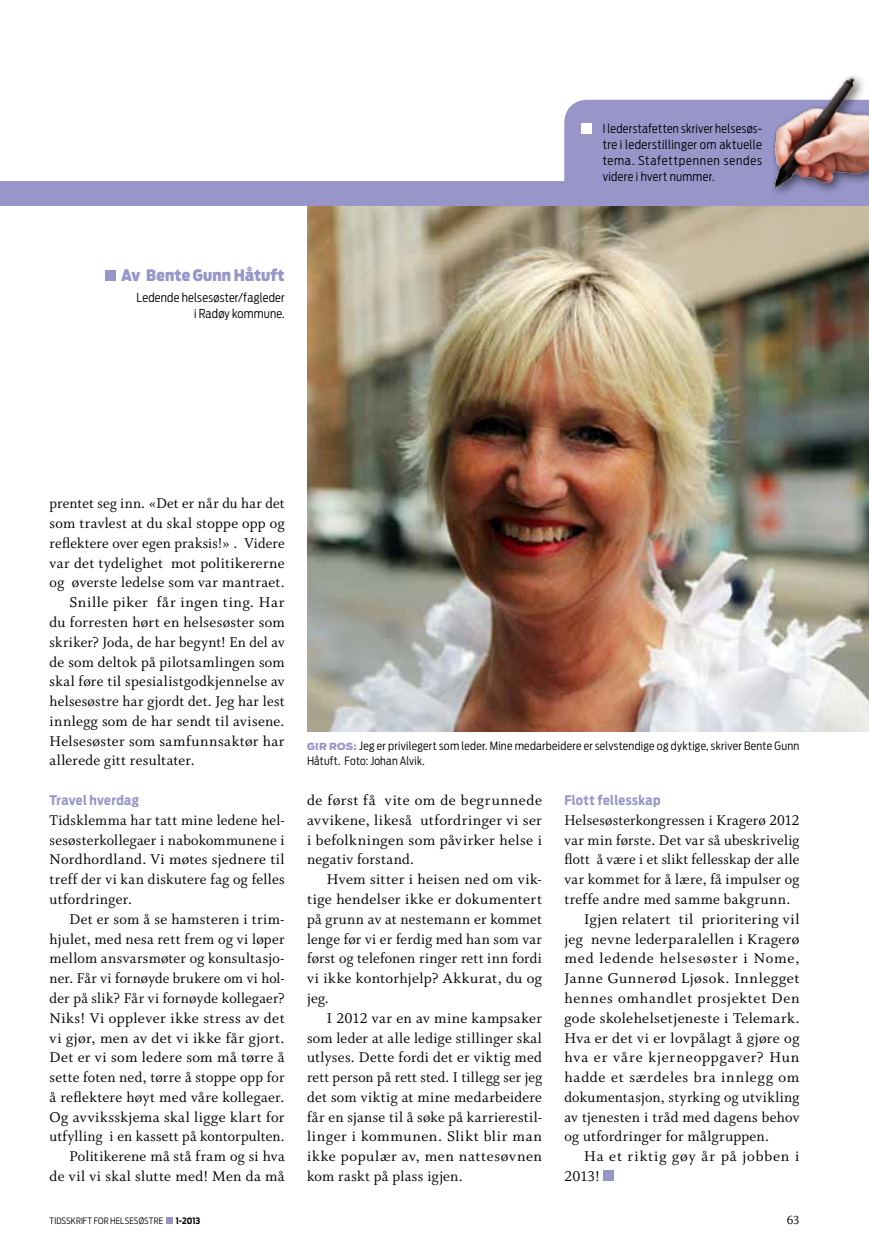
<style>
.page{position:relative;width:869px;height:1241px;background:#fff}
.page>*{position:absolute;margin:0;border:0;box-sizing:border-box;transform-origin:0 0}
.t1{font:15.75px/19.8px "Whitman Roman LF";letter-spacing:.02em;color:#000;text-align:justify}
.t2{font:15.75px "Whitman Roman LF";letter-spacing:.05em;color:#000}
.t3{font:15.75px "Whitman Roman LF";letter-spacing:.04em;color:#000}
.t4{font:15.75px "Whitman Roman LF";letter-spacing:.045em;color:#000}
.t5{font:15.75px "Whitman Roman LF";letter-spacing:.055em;color:#000}
.t6{font:900 15.75px "Antenna Cond";letter-spacing:.005em;color:#9895c9}
.t7{font:700 13.12px "Antenna Cond";letter-spacing:.025em;color:#9895c9}
.t8{font:13.12px "Whitman Roman LF";color:#000}
.t9{font:300 12.25px/16.1px "Antenna Cond";letter-spacing:.025em;color:#000;text-align:justify}
.t10{font:300 11.38px/14.9px "Antenna Cond";letter-spacing:.02em;color:#000}
.t11{font:300 8.75px "Antenna Cond";letter-spacing:.015em;color:#000}
.t12{font:700 8.75px "Antenna Cond";color:#000}
.s1{font-family:"Antenna";font-weight:900;font-size:9.62px;color:#9895c9}
</style>
<div class="page">
<div style="left:166px;top:1216px;width:7px;height:7px;background:#9895c9"></div>
<div style="left:603px;top:1169px;width:11px;height:11px;background:#9895c9"></div>
<img style="left:307px;top:206px;width:561px;height:525px">
<div style="left:0;top:181px;width:868px;height:25px;background:#9895c9"></div>
<div style="left:564px;top:100px;width:203px;height:81px;background:#9895c9"></div>
<div style="left:580px;top:123px;width:11px;height:11px;background:#fff"></div>
<div style="left:769px;top:72px;width:99px;height:127px;background:#000;opacity:.6"></div>
<img style="left:767px;top:76px;width:101px;height:113px">
<div style="left:105px;top:270px;width:11px;height:10px;background:#9895c9"></div>
<p class="t6" style="left:121px;top:265px;width:165px">Av Bente Gunn Håtuft</p>
<p class="t9" style="left:136px;top:289px;width:149px;text-align:right">Ledende helsesøster/fagleder i Radøy kommune.</p>
<p class="t9" style="left:602px;top:120px;width:161px">I lederstafetten skriver helsesøs&shy;tre i lederstillinger om aktuelle tema. Stafettpennen sendes videre i hvert nummer.</p>
<p class="t1" style="left:50px;top:494px;width:236px">prentet seg inn. «Det er når du har det</p>
<p class="t1" style="left:50px;top:513px;width:236px">som travlest at du skal stoppe opp og</p>
<p class="t1" style="left:50px;top:533px;width:236px">reflektere over egen praksis!» . Videre</p>
<p class="t1" style="left:50px;top:553px;width:236px">var det tydelighet mot politikererne</p>
<p class="t1" style="left:50px;top:573px;width:236px">og øverste ledelse som var mantraet.</p>
<p class="t1" style="left:69px;top:592px;width:216px">Snille piker får ingen ting. Har</p>
<p class="t1" style="left:50px;top:612px;width:236px">du forresten hørt en helsesøster som</p>
<p class="t1" style="left:50px;top:632px;width:236px">skriker? Joda, de har begynt! En del av</p>
<p class="t1" style="left:50px;top:652px;width:236px">de som deltok på pilotsamlingen som</p>
<p class="t1" style="left:50px;top:671px;width:236px">skal føre til spesialistgodkjennelse av</p>
<p class="t1" style="left:50px;top:691px;width:236px">helsesøstre har gjordt det. Jeg har lest</p>
<p class="t1" style="left:50px;top:711px;width:236px">innlegg som de har sendt til avisene.</p>
<p class="t1" style="left:50px;top:731px;width:236px">Helsesøster som samfunnsaktør har</p>
<p class="t1" style="left:50px;top:751px;width:147px">allerede gitt resultater.</p>
<p class="t7" style="left:50px;top:792px;width:91px">Travel hverdag</p>
<p class="t1" style="left:50px;top:810px;width:236px">Tidsklemma har tatt mine ledene hel&shy;sesøsterkollegaer i nabokommunene i Nordhordland. Vi møtes sjednere til treff der vi kan diskutere fag og felles utfordringer.</p>
<p class="t1" style="left:50px;top:909px;width:236px;text-align:right">Det er som å se hamsteren i trim&shy;hjulet, med nesa rett frem og vi løper mellom ansvarsmøter og konsultasjo&shy;ner. Får vi fornøyde brukere om vi hol&shy;der på slik? Får vi fornøyde kollegaer?<br>Niks! Vi opplever ikke stress av det vi gjør, men av det vi ikke får gjort.<br>Det er vi som ledere som må tørre å sette foten ned, tørre å stoppe opp for å reflektere høyt med våre kollegaer.<br>Og avviksskjema skal ligge klart for utfylling i en kassett på kontorpulten.<br>Politikerene må stå fram og si hva<br>de vil vi skal slutte med! Men da må</p>
<p class="t10" style="left:307px;top:738px;width:493px"><span class="s1">GIR ROS:</span> Jeg er privilegert som leder. Mine medarbeidere er selvstendige og dyktige, skriver Bente Gunn<br>Håtuft. Foto: Johan Alvik.</p>
<p class="t1" style="left:307px;top:790px;width:236px">de først få vite om de begrunnede avvikene, likeså utfordringer vi ser i befolkningen som påvirker helse i negativ forstand.</p>
<p class="t1" style="left:307px;top:869px;width:236px;text-indent:20px">Hvem sitter i heisen ned om vik&shy;tige hendelser ikke er dokumentert på grunn av at nestemann er kommet lenge før vi er ferdig med han som var først og telefonen ringer rett inn fordi vi ikke kontorhjelp? Akkurat, du og jeg.</p>
<p class="t1" style="left:307px;top:1008px;width:236px;text-indent:20px">I 2012 var en av mine kampsaker som leder at alle ledige stillinger skal utlyses. Dette fordi det er viktig med rett person på rett sted. I tillegg ser jeg det som viktig at mine medarbeidere får en sjanse til å søke på karrierestil&shy;linger i kommunen. Slikt blir man ikke populær av, men nattesøvnen kom raskt på plass igjen.</p>
<p class="t7" style="left:564px;top:792px;width:98px">Flott fellesskap</p>
<p class="t1" style="left:564px;top:810px;width:236px">Helsesøsterkongressen i Kragerø 2012</p>
<p class="t1" style="left:564px;top:830px;width:236px">var min første. Det var så ubeskrivelig</p>
<p class="t1" style="left:564px;top:849px;width:236px">flott å være i et slikt fellesskap der alle</p>
<p class="t1" style="left:564px;top:869px;width:236px">var kommet for å lære, få impulser og</p>
<p class="t1" style="left:564px;top:889px;width:227px">treffe andre med samme bakgrunn.</p>
<p class="t1" style="left:584px;top:909px;width:216px">Igjen relatert til prioritering vil</p>
<p class="t1" style="left:564px;top:929px;width:236px">jeg nevne lederparalellen i Kragerø</p>
<p class="t2" style="left:564px;top:949px;width:236px">med ledende helsesøster i Nome,</p>
<p class="t1" style="left:564px;top:968px;width:236px">Janne Gunnerød Ljøsok. Innlegget</p>
<p class="t3" style="left:564px;top:989px;width:236px">hennes omhandlet prosjektet Den</p>
<p class="t1" style="left:564px;top:1008px;width:236px">gode skolehelsetjeneste i Telemark.</p>
<p class="t1" style="left:564px;top:1027px;width:236px">Hva er det vi er lovpålagt å gjøre og</p>
<p class="t2" style="left:564px;top:1048px;width:236px">hva er våre kjerneoppgaver? Hun</p>
<p class="t4" style="left:564px;top:1068px;width:236px">hadde et særdeles bra innlegg om</p>
<p class="t1" style="left:564px;top:1087px;width:236px">dokumentasjon, styrking og utvikling</p>
<p class="t1" style="left:564px;top:1107px;width:236px">av tjenesten i tråd med dagens behov</p>
<p class="t1" style="left:564px;top:1126px;width:206px">og utfordringer for målgruppen.</p>
<p class="t5" style="left:584px;top:1147px;width:216px">Ha et riktig gøy år på jobben i</p>
<p class="t1" style="left:564px;top:1166px;width:37px">2013!</p>
<p class="t11" style="left:50px;top:1214px;width:115px">TIDSSKRIFT FOR HELSESØSTRE</p>
<p class="t12" style="left:176px;top:1214px;width:26px">1-2013</p>
<p class="t8" style="left:786px;top:1212px;width:14px">63</p>
</div>
